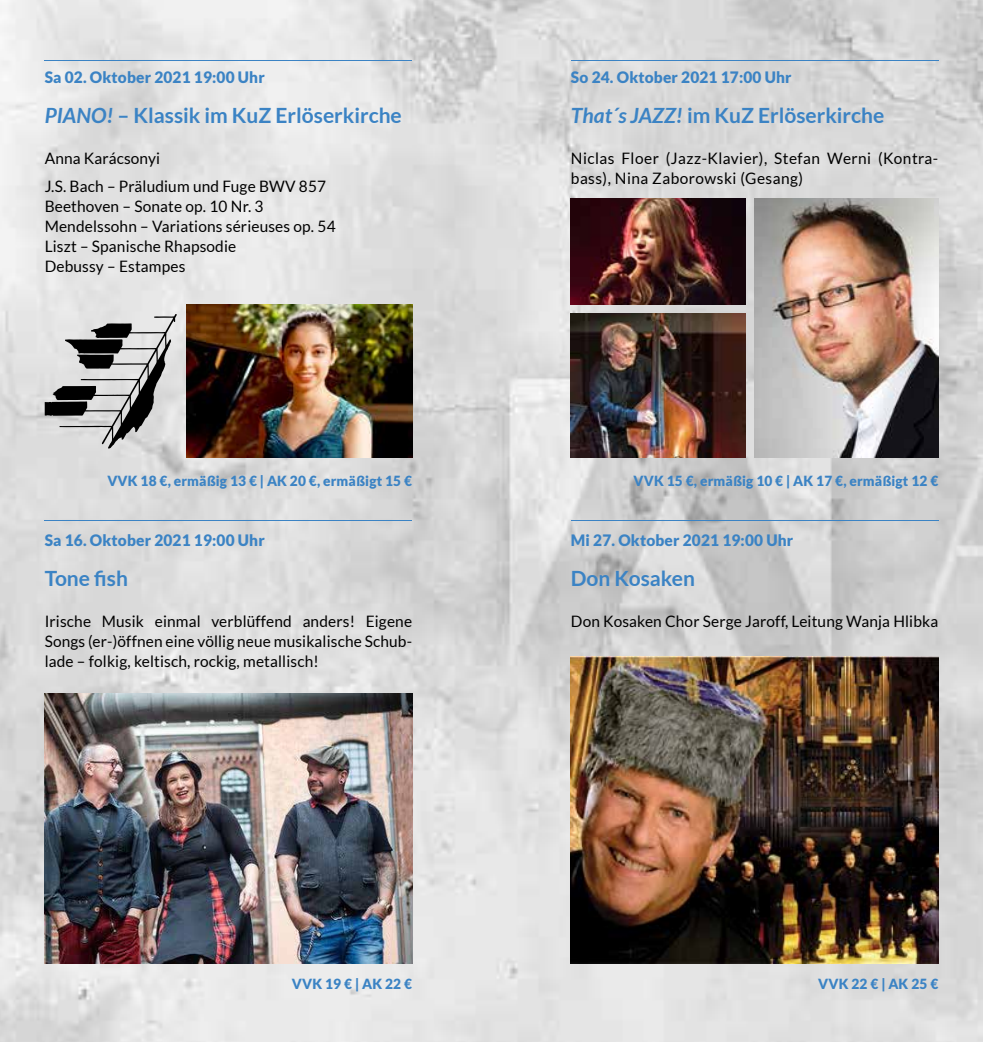
<style>
.page{position:relative;width:983px;height:1042px;background:#fff}
.page>*{position:absolute;margin:0;border:0;box-sizing:border-box;transform-origin:0 0}
.t1{font:700 21px "Lato";color:#3b83c4}
.t2{font:15.75px/20.1px "Lato";letter-spacing:.01em;color:#000}
.t3{font:900 15.75px "Lato";letter-spacing:.01em;color:#3b83c4}
.t4{font:15.75px/20.1px "Lato";letter-spacing:.03em;color:#000}
.t5{font:900 14px "Lato";letter-spacing:.01em;color:#3b83c4}
.s1{font-style:italic}
</style>
<div class="page">
<img style="left:0;top:0;width:982px;height:1042px">
<img style="left:45px;top:693px;width:367px;height:271px">
<hr style="left:45px;top:520px;width:367px;height:1px;background:#3b83c4">
<hr style="left:570px;top:520px;width:368px;height:1px;background:#3b83c4">
<hr style="left:570px;top:60px;width:368px;height:1px;background:#3b83c4">
<hr style="left:45px;top:60px;width:367px;height:1px;background:#3b83c4">
<img style="left:186px;top:305px;width:226px;height:153px">
<img style="left:754px;top:198px;width:184px;height:260px">
<img style="left:570px;top:313px;width:175px;height:145px">
<img style="left:570px;top:198px;width:175px;height:107px">
<svg style="left:45px;top:314px;width:132px;height:134px;background:#a3a3a3"></svg>
<img style="left:570px;top:656px;width:368px;height:308px">
<p class="t3" style="left:45px;top:68px;width:221px">Sa 02. Oktober 2021 19:00 Uhr</p>
<h1 class="t1" style="left:45px;top:104px;width:358px"><span class="s1">PIANO!</span> – Klassik im KuZ Erlöserkirche</h1>
<p class="t2" style="left:45px;top:144px;width:283px;line-height:28px">Anna Karácsonyi<br>J.S. Bach – Präludium und Fuge BWV 857</p>
<p class="t2" style="left:45px;top:196px;width:292px">Beethoven – Sonate op. 10 Nr. 3<br>Mendelssohn – Variations sérieuses op. 54<br>Liszt – Spanische Rhapsodie<br>Debussy – Estampes</p>
<p class="t3" style="left:570px;top:68px;width:222px">So 24. Oktober 2021 17:00 Uhr</p>
<h1 class="t1" style="left:570px;top:104px;width:315px"><span class="s1">That´s JAZZ!</span> im KuZ Erlöserkirche</h1>
<p class="t4" style="left:570px;top:148px;width:369px">Niclas Floer (Jazz-Klavier), Stefan Werni (Kontra&shy;bass), Nina Zaborowski (Gesang)</p>
<p class="t5" style="left:107px;top:472px;width:306px">VVK 18 €, ermäßig 13 € | AK 20 €, ermäßigt 15 €</p>
<p class="t5" style="left:633px;top:472px;width:306px">VVK 15 €, ermäßig 10 € | AK 17 €, ermäßigt 12 €</p>
<p class="t3" style="left:45px;top:531px;width:221px">Sa 16. Oktober 2021 19:00 Uhr</p>
<h1 class="t1" style="left:45px;top:567px;width:85px">Tone fish</h1>
<p class="t2" style="left:45px;top:611px;width:369px;text-align:justify">Irische Musik einmal verblüffend anders! Eigene Songs (er-)öffnen eine völlig neue musikalische Schub&shy;lade – folkig, keltisch, rockig, metallisch!</p>
<p class="t3" style="left:570px;top:531px;width:224px">Mi 27. Oktober 2021 19:00 Uhr</p>
<h1 class="t1" style="left:570px;top:567px;width:126px">Don Kosaken</h1>
<p class="t2" style="left:570px;top:611px;width:369px">Don Kosaken Chor Serge Jaroff, Leitung Wanja Hlibka</p>
<p class="t5" style="left:292px;top:975px;width:122px">VVK 19 € | AK 22 €</p>
<p class="t5" style="left:818px;top:975px;width:122px">VVK 22 € | AK 25 €</p>
</div>
